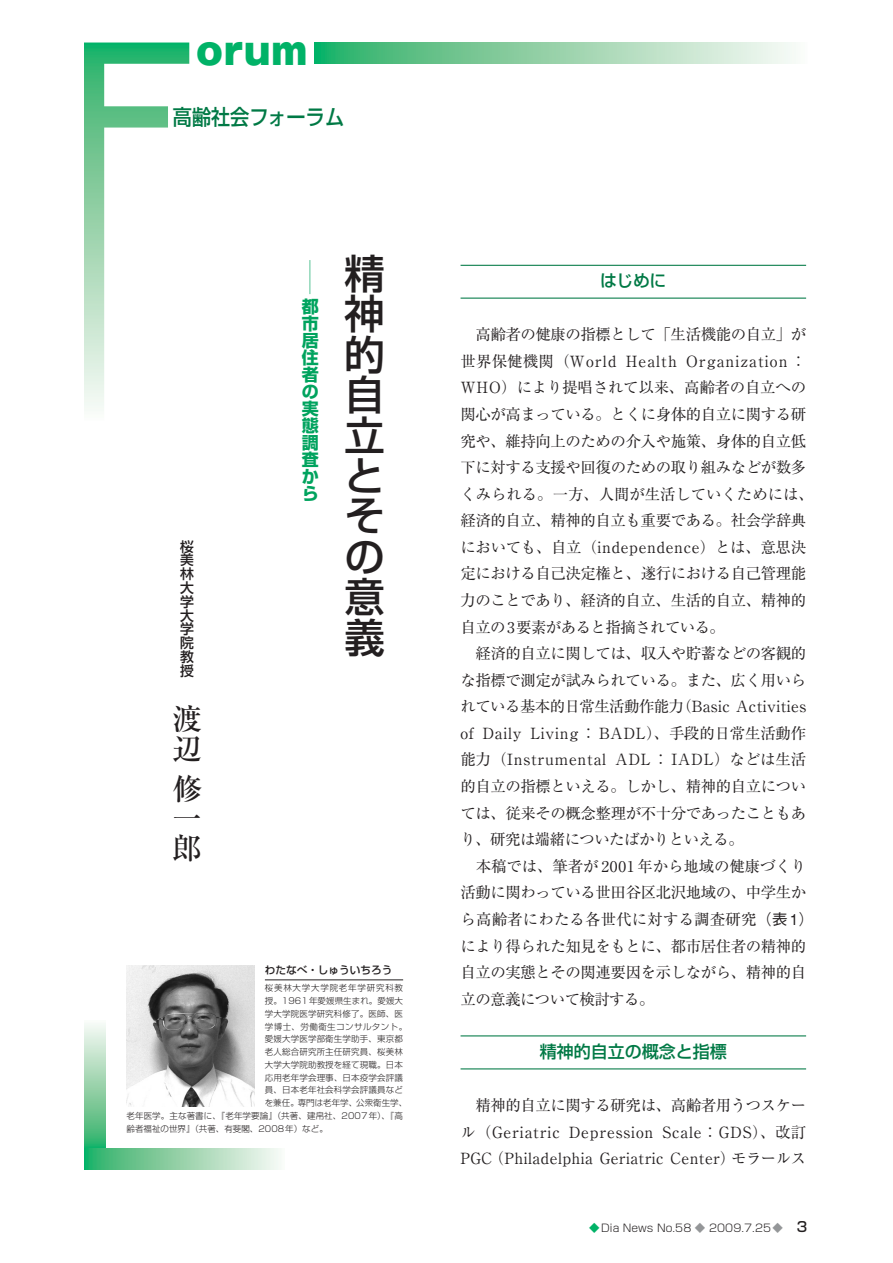
<style>
.page{position:relative;width:893px;height:1263px;background:#fff}
.page>*{position:absolute;margin:0;border:0;box-sizing:border-box;transform-origin:0 0}
.t1{font:500 40.35px/40.3px "Shin Go";color:#231f20;text-align:justify}
.t2{font:37.2px "Gothic MB101 Ult";color:#00b267}
.t3{font:700 34.05px "Shin Go";color:#00a35e;scale:.5 1}
.t4{font:500 29.7px/29.7px "Ryumin";color:#231f20}
.t5{font:500 21.3px "Shin Go";color:#007945;scale:.9 1}
.t6{font:500 16.95px "Shin Go";color:#007945}
.t7{font:700 16.95px/17px "Shin Go";color:#00a35e;text-align:justify}
.t8{font:15.45px/26.5px "Ryumin";letter-spacing:-.025em;color:#231f20}
.t9{font:500 13.8px/13.8px "Shin Go";color:#231f20;text-align:justify}
.t10{font:300 10.65px "Shin Go";color:#231f20}
.t11{font:500 10.65px "Shin Go";color:#231f20}
.t12{font:300 8.55px "Shin Go";letter-spacing:.015em;color:#231f20}
.t13{font:300 8.55px "Shin Go";letter-spacing:.05em;color:#231f20}
.t14{font:300 8.55px "Shin Go";letter-spacing:.09em;color:#231f20}
.s1{font-family:"Gothic BBB";font-weight:500}
.s2{color:#00b267}
.s3{color:#949698}
.s4{font-weight:500;font-size:13.8px}
</style>
<div class="page">
<hr style="left:460px;top:265px;width:346px;height:1px;background:#007945">
<hr style="left:460px;top:298px;width:346px;height:1px;background:#007945">
<hr style="left:460px;top:1035px;width:346px;height:1px;background:#007945">
<hr style="left:460px;top:1068px;width:346px;height:1px;background:#007945">
<hr style="left:265px;top:980px;width:138px;height:1px;background:#231f20">
<img style="left:126px;top:965px;width:128px;height:142px">
<svg style="left:314px;top:43px;width:478px;height:21px;background:#92d2ab"></svg>
<svg style="left:84px;top:1024px;width:21px;height:124px;background:#94d3ac"></svg>
<svg style="left:84px;top:1148px;width:195px;height:21px;background:#93d3ab"></svg>
<svg style="left:84px;top:43px;width:105px;height:365px"></svg>
<h2 class="t2" style="left:197px;top:37px;width:112px">orum</h2>
<h3 class="t5" style="left:173px;top:109px;width:192px">高齢社会フォーラム</h3>
<p class="t9" style="left:180px;top:541px;width:15px">桜美林大学大学院教授</p>
<h3 class="t4" style="left:172px;top:709px;width:31px">渡辺</h3>
<h3 class="t4" style="left:172px;top:778px;width:31px;text-align:justify">修一郎</h3>
<h3 class="t3" style="left:302px;top:264px;width:36px">―</h3>
<p class="t7" style="left:302px;top:300px;width:19px">都市居住者の実態調査から</p>
<h1 class="t1" style="left:344px;top:258px;width:42px">精神的自立とその意義</h1>
<p class="t11" style="left:265px;top:966px;width:129px">わたなべ・しゅういちろう</p>
<p class="t14" style="left:265px;top:985px;width:140px">桜美林大学大学院老年学研究科教</p>
<p class="t12" style="left:265px;top:998px;width:140px">授。1961年愛媛県生まれ。愛媛大</p>
<p class="t12" style="left:265px;top:1010px;width:140px">学大学院医学研究科修了。医師、医</p>
<p class="t13" style="left:265px;top:1023px;width:144px">学博士、労働衛生コンサルタント。</p>
<p class="t12" style="left:265px;top:1036px;width:140px">愛媛大学医学部衛生学助手、東京都</p>
<p class="t12" style="left:265px;top:1049px;width:140px">老人総合研究所主任研究員、桜美林</p>
<p class="t12" style="left:265px;top:1062px;width:140px">大学大学院助教授を経て現職。日本</p>
<p class="t12" style="left:265px;top:1074px;width:140px">応用老年学会理事、日本疫学会評議</p>
<p class="t12" style="left:265px;top:1087px;width:140px">員、日本老年社会科学会評議員など</p>
<p class="t12" style="left:265px;top:1100px;width:144px">を兼任。専門は老年学、公衆衛生学、</p>
<p class="t12" style="left:126px;top:1113px;width:278px">老年医学。主な著書に、『老年学要論』（共著、建帛社、2007年）、『高</p>
<p class="t12" style="left:126px;top:1125px;width:203px">齢者福祉の世界』（共著、有斐閣、2008年）など。</p>
<p class="t6" style="left:600px;top:274px;width:68px">はじめに</p>
<p class="t8" style="left:460px;top:323px;width:355px;text-indent:15px">高齢者の健康の指標として「生活機能の自立」が世界保健機関（World Health Organization：<br>WHO）により提唱されて以来、高齢者の自立への関心が高まっている。とくに身体的自立に関する研究や、維持向上のための介入や施策、身体的自立低下に対する支援や回復のための取り組みなどが数多くみられる。一方、人間が生活していくためには、経済的自立、精神的自立も重要である。社会学辞典においても、自立（independence）とは、意思決定における自己決定権と、遂行における自己管理能力のことであり、経済的自立、生活的自立、精神的自立の3要素があると指摘されている。</p>
<p class="t8" style="left:460px;top:642px;width:347px;text-align:justify;text-indent:15px">経済的自立に関しては、収入や貯蓄などの客観的な指標で測定が試みられている。また、広く用いられている基本的日常生活動作能力（Basic Activities of Daily Living：BADL）、手段的日常生活動作能力（Instrumental ADL：IADL）などは生活的自立の指標といえる。しかし、精神的自立については、従来その概念整理が不十分であったこともあり、研究は端緒についたばかりといえる。</p>
<p class="t8" style="left:460px;top:855px;width:355px;text-indent:15px">本稿では、筆者が 2001 年から地域の健康づくり活動に関わっている世田谷区北沢地域の、中学生から高齢者にわたる各世代に対する調査研究<span class="s1">（表1）</span>により得られた知見をもとに、都市居住者の精神的自立の実態とその関連要因を示しながら、精神的自立の意義について検討する。</p>
<p class="t6" style="left:539px;top:1045px;width:189px">精神的自立の概念と指標</p>
<p class="t8" style="left:460px;top:1094px;width:347px;text-align:justify;text-indent:15px">精神的自立に関する研究は、高齢者用うつスケール（Geriatric Depression Scale：GDS）、改訂PGC（Philadelphia Geriatric Center）モラールス</p>
<p class="t10" style="left:589px;top:1224px;width:220px"><span class="s2">◆</span>Dia News No.58 <span class="s3">◆</span> 2009.7.25<span class="s3">◆</span> <span class="s4">3</span></p>
</div>
